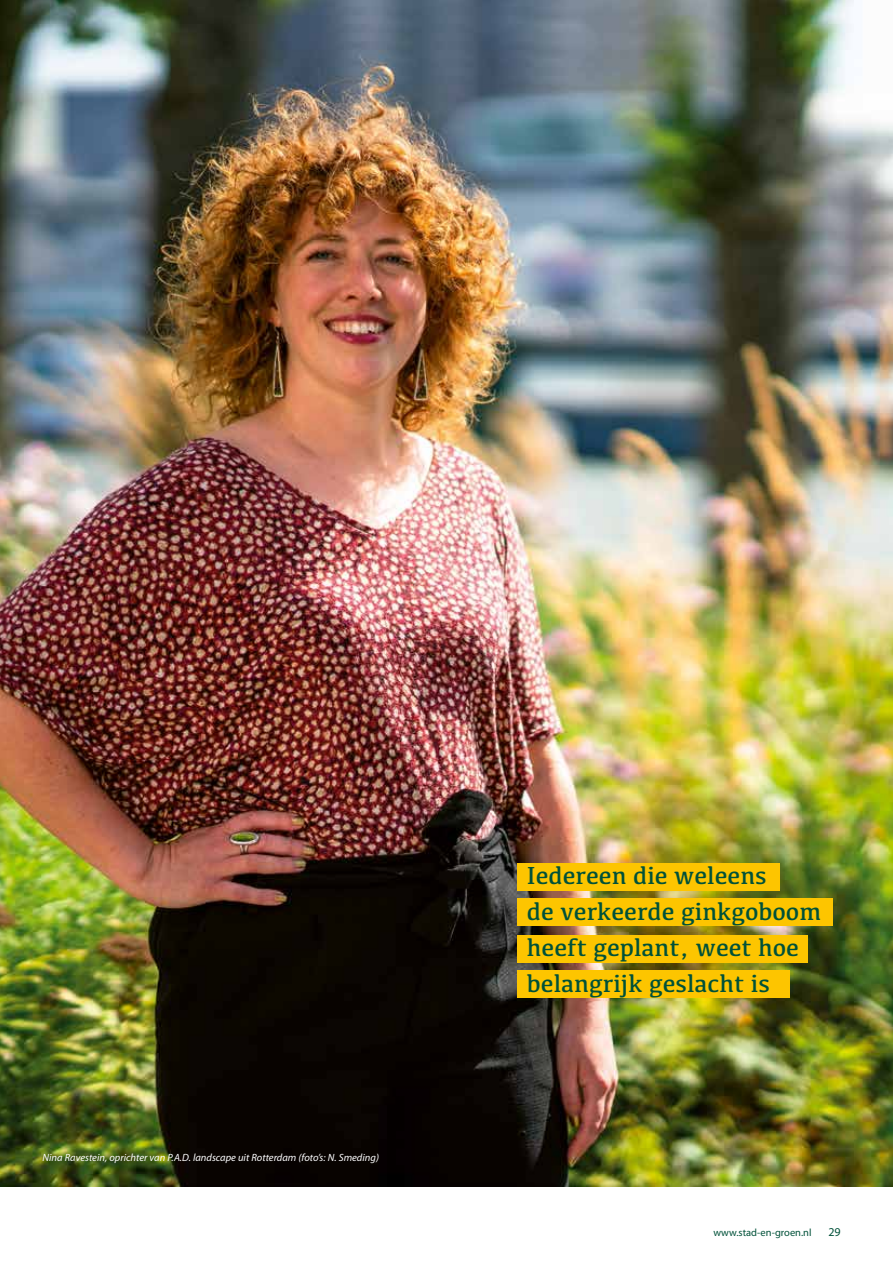
<style>
.page{position:relative;width:893px;height:1263px;background:#fff}
.page>*{position:absolute;margin:0;border:0;box-sizing:border-box;transform-origin:0 0}
.t1{font:25.5px/36px "Kefa";color:#005139}
.t2{font:12px "Myriad Pro";color:#005139}
.t3{font:italic 10.5px "Myriad Pro";color:#fff}
.t4{font:10.5px "Myriad Pro";color:#005139}
</style>
<div class="page">
<img style="left:0;top:0;width:893px;height:1186px">
<div style="left:517px;top:863px;width:263px;height:27px;background:#fdc500"></div>
<div style="left:517px;top:935px;width:291px;height:27px;background:#fdc500"></div>
<div style="left:517px;top:970px;width:273px;height:28px;background:#fdc500"></div>
<div style="left:517px;top:898px;width:316px;height:27px;background:#fdc500"></div>
<p class="t3" style="left:43px;top:1151px;width:338px">Nina Ravestein, oprichter van P.A.D. landscape uit Rotterdam (foto’s: N. Smeding)</p>
<p class="t1" style="left:527px;top:857px;width:296px">Iedereen die weleens<br>de verkeerde ginkgoboom heeft geplant, weet hoe belangrijk geslacht is</p>
<p class="t4" style="left:713px;top:1226px;width:100px">www.stad-en-groen.nl</p>
<p class="t2" style="left:828px;top:1224px;width:14px">29</p>
</div>
